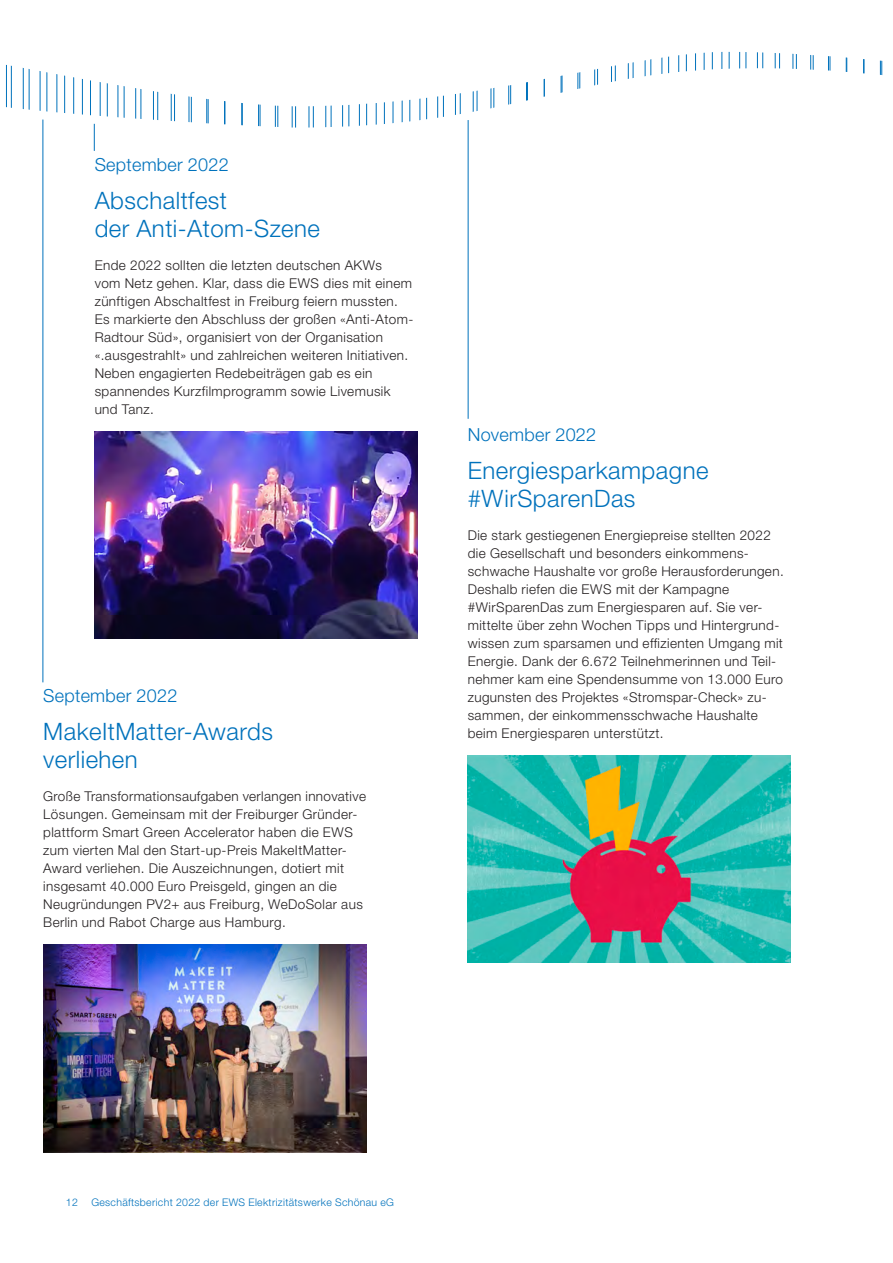
<style>
.page{position:relative;width:893px;height:1263px;background:#fff}
.page>*{position:absolute;margin:0;border:0;box-sizing:border-box;transform-origin:0 0}
.t1{font:300 24px/28.5px "Helvetica Neue LT Std";letter-spacing:.02em;color:#0072bc}
.t2{font:300 18px "Helvetica Neue LT Std";letter-spacing:.015em;color:#0072bc}
.t3{font:300 13.5px/18px "Helvetica Neue LT Std";letter-spacing:.03em;color:#231f20}
.t4{font:300 10.5px "Helvetica Neue LT Std";letter-spacing:.03em;color:#0072bc}
</style>
<div class="page">
<img style="left:43px;top:945px;width:323px;height:207px">
<img style="left:95px;top:432px;width:323px;height:207px">
<img style="left:468px;top:756px;width:323px;height:207px">
<hr style="left:468px;top:120px;width:1px;height:299px;background:#0072bc">
<svg style="left:94px;top:124px;width:1px;height:27px"></svg>
<hr style="left:43px;top:120px;width:1px;height:562px;background:#0072bc">
<hr style="left:11px;top:52px;width:1px;height:76px;background:#0072bc">
<hr style="left:29px;top:52px;width:1px;height:76px;background:#0072bc">
<hr style="left:47px;top:52px;width:1px;height:76px;background:#0072bc">
<hr style="left:64px;top:52px;width:1px;height:76px;background:#0072bc">
<hr style="left:82px;top:52px;width:1px;height:76px;background:#0072bc">
<hr style="left:100px;top:52px;width:1px;height:76px;background:#0072bc">
<hr style="left:118px;top:52px;width:1px;height:76px;background:#0072bc">
<hr style="left:135px;top:52px;width:1px;height:76px;background:#0072bc">
<hr style="left:153px;top:52px;width:1px;height:76px;background:#0072bc">
<hr style="left:189px;top:52px;width:1px;height:76px;background:#0072bc">
<hr style="left:206px;top:52px;width:1px;height:76px;background:#0072bc">
<hr style="left:224px;top:52px;width:1px;height:76px;background:#0072bc">
<hr style="left:242px;top:52px;width:1px;height:76px;background:#0072bc">
<hr style="left:260px;top:52px;width:1px;height:76px;background:#0072bc">
<hr style="left:277px;top:52px;width:1px;height:76px;background:#0072bc">
<hr style="left:295px;top:52px;width:1px;height:76px;background:#0072bc">
<hr style="left:313px;top:52px;width:1px;height:76px;background:#0072bc">
<hr style="left:331px;top:52px;width:1px;height:76px;background:#0072bc">
<hr style="left:348px;top:52px;width:1px;height:76px;background:#0072bc">
<hr style="left:366px;top:52px;width:1px;height:76px;background:#0072bc">
<hr style="left:384px;top:52px;width:1px;height:76px;background:#0072bc">
<hr style="left:402px;top:52px;width:1px;height:76px;background:#0072bc">
<hr style="left:420px;top:52px;width:1px;height:76px;background:#0072bc">
<hr style="left:437px;top:52px;width:1px;height:76px;background:#0072bc">
<hr style="left:455px;top:52px;width:1px;height:76px;background:#0072bc">
<hr style="left:473px;top:52px;width:1px;height:76px;background:#0072bc">
<hr style="left:491px;top:52px;width:1px;height:76px;background:#0072bc">
<hr style="left:508px;top:52px;width:1px;height:76px;background:#0072bc">
<hr style="left:526px;top:52px;width:1px;height:76px;background:#0072bc">
<hr style="left:562px;top:52px;width:1px;height:76px;background:#0072bc">
<hr style="left:579px;top:52px;width:1px;height:76px;background:#0072bc">
<hr style="left:597px;top:52px;width:1px;height:76px;background:#0072bc">
<hr style="left:615px;top:52px;width:1px;height:76px;background:#0072bc">
<hr style="left:633px;top:52px;width:1px;height:76px;background:#0072bc">
<hr style="left:650px;top:52px;width:1px;height:76px;background:#0072bc">
<hr style="left:668px;top:52px;width:1px;height:76px;background:#0072bc">
<hr style="left:686px;top:52px;width:1px;height:76px;background:#0072bc">
<hr style="left:704px;top:52px;width:1px;height:76px;background:#0072bc">
<hr style="left:721px;top:52px;width:1px;height:76px;background:#0072bc">
<hr style="left:757px;top:52px;width:1px;height:76px;background:#0072bc">
<hr style="left:775px;top:52px;width:1px;height:76px;background:#0072bc">
<hr style="left:793px;top:52px;width:1px;height:76px;background:#0072bc">
<hr style="left:810px;top:52px;width:1px;height:76px;background:#0072bc">
<hr style="left:828px;top:52px;width:1px;height:76px;background:#0072bc">
<hr style="left:864px;top:52px;width:1px;height:76px;background:#0072bc">
<hr style="left:881px;top:52px;width:1px;height:76px;background:#0072bc">
<hr style="left:171px;top:52px;width:1px;height:76px;background:#0072bc">
<hr style="left:739px;top:52px;width:1px;height:76px;background:#0072bc">
<hr style="left:6px;top:52px;width:1px;height:76px;background:#0072bc">
<hr style="left:23px;top:52px;width:1px;height:76px;background:#0072bc">
<hr style="left:40px;top:52px;width:1px;height:76px;background:#0072bc">
<hr style="left:57px;top:52px;width:1px;height:76px;background:#0072bc">
<hr style="left:73px;top:52px;width:1px;height:76px;background:#0072bc">
<hr style="left:90px;top:52px;width:1px;height:76px;background:#0072bc">
<hr style="left:107px;top:52px;width:1px;height:76px;background:#0072bc">
<hr style="left:124px;top:52px;width:1px;height:76px;background:#0072bc">
<hr style="left:141px;top:52px;width:1px;height:76px;background:#0072bc">
<hr style="left:174px;top:52px;width:1px;height:76px;background:#0072bc">
<hr style="left:191px;top:52px;width:1px;height:76px;background:#0072bc">
<hr style="left:208px;top:52px;width:1px;height:76px;background:#0072bc">
<hr style="left:225px;top:52px;width:1px;height:76px;background:#0072bc">
<hr style="left:241px;top:52px;width:1px;height:76px;background:#0072bc">
<hr style="left:258px;top:52px;width:1px;height:76px;background:#0072bc">
<hr style="left:275px;top:52px;width:1px;height:76px;background:#0072bc">
<hr style="left:292px;top:52px;width:1px;height:76px;background:#0072bc">
<hr style="left:309px;top:52px;width:1px;height:76px;background:#0072bc">
<hr style="left:325px;top:52px;width:1px;height:76px;background:#0072bc">
<hr style="left:342px;top:52px;width:1px;height:76px;background:#0072bc">
<hr style="left:359px;top:52px;width:1px;height:76px;background:#0072bc">
<hr style="left:376px;top:52px;width:1px;height:76px;background:#0072bc">
<hr style="left:393px;top:52px;width:1px;height:76px;background:#0072bc">
<hr style="left:409px;top:52px;width:1px;height:76px;background:#0072bc">
<hr style="left:426px;top:52px;width:1px;height:76px;background:#0072bc">
<hr style="left:443px;top:52px;width:1px;height:76px;background:#0072bc">
<hr style="left:460px;top:52px;width:1px;height:76px;background:#0072bc">
<hr style="left:477px;top:52px;width:1px;height:76px;background:#0072bc">
<hr style="left:493px;top:52px;width:1px;height:76px;background:#0072bc">
<hr style="left:510px;top:52px;width:1px;height:76px;background:#0072bc">
<hr style="left:527px;top:52px;width:1px;height:76px;background:#0072bc">
<hr style="left:544px;top:52px;width:1px;height:76px;background:#0072bc">
<hr style="left:561px;top:52px;width:1px;height:76px;background:#0072bc">
<hr style="left:577px;top:52px;width:1px;height:76px;background:#0072bc">
<hr style="left:594px;top:52px;width:1px;height:76px;background:#0072bc">
<hr style="left:611px;top:52px;width:1px;height:76px;background:#0072bc">
<hr style="left:628px;top:52px;width:1px;height:76px;background:#0072bc">
<hr style="left:645px;top:52px;width:1px;height:76px;background:#0072bc">
<hr style="left:661px;top:52px;width:1px;height:76px;background:#0072bc">
<hr style="left:678px;top:52px;width:1px;height:76px;background:#0072bc">
<hr style="left:695px;top:52px;width:1px;height:76px;background:#0072bc">
<hr style="left:712px;top:52px;width:1px;height:76px;background:#0072bc">
<hr style="left:729px;top:52px;width:1px;height:76px;background:#0072bc">
<hr style="left:746px;top:52px;width:1px;height:76px;background:#0072bc">
<hr style="left:762px;top:52px;width:1px;height:76px;background:#0072bc">
<hr style="left:779px;top:52px;width:1px;height:76px;background:#0072bc">
<hr style="left:796px;top:52px;width:1px;height:76px;background:#0072bc">
<hr style="left:813px;top:52px;width:1px;height:76px;background:#0072bc">
<hr style="left:830px;top:52px;width:1px;height:76px;background:#0072bc">
<hr style="left:846px;top:52px;width:1px;height:76px;background:#0072bc">
<hr style="left:863px;top:52px;width:1px;height:76px;background:#0072bc">
<hr style="left:880px;top:52px;width:1px;height:76px;background:#0072bc">
<hr style="left:157px;top:61px;width:1px;height:67px;background:#0072bc">
<h2 class="t2" style="left:95px;top:154px;width:136px">September 2022</h2>
<h1 class="t1" style="left:95px;top:185px;width:227px">Abschaltfest<br>der Anti-Atom-Szene</h1>
<p class="t3" style="left:95px;top:256px;width:320px">Ende 2022 sollten die letzten deutschen AKWs<br>vom Netz gehen. Klar, dass die EWS dies mit einem zünftigen Abschaltfest in Freiburg feiern mussten.<br>Es markierte den Abschluss der großen «Anti-Atom-Radtour Süd», organisiert von der Organisation «.ausgestrahlt» und zahlreichen weiteren Initiativen.<br>Neben engagierten Redebeiträgen gab es ein spannendes Kurzfilmprogramm sowie Livemusik und Tanz.</p>
<h2 class="t2" style="left:43px;top:685px;width:136px">September 2022</h2>
<h1 class="t1" style="left:43px;top:716px;width:231px">MakeItMatter-Awards verliehen</h1>
<p class="t3" style="left:43px;top:787px;width:324px">Große Transformationsaufgaben verlangen innovative Lösungen. Gemeinsam mit der Freiburger Gründer&shy;plattform Smart Green Accelerator haben die EWS zum vierten Mal den Start-up-Preis MakeItMatter-Award verliehen. Die Auszeichnungen, dotiert mit insgesamt 40.000 Euro Preisgeld, gingen an die Neugründungen PV2+ aus Freiburg, WeDoSolar aus Berlin und Rabot Charge aus Hamburg.</p>
<h2 class="t2" style="left:468px;top:424px;width:130px">November 2022</h2>
<h1 class="t1" style="left:468px;top:455px;width:242px">Energiesparkampagne #WirSparenDas</h1>
<p class="t3" style="left:468px;top:526px;width:317px">Die stark gestiegenen Energiepreise stellten 2022 die Gesellschaft und besonders einkommens&shy;schwache Haushalte vor große Herausforderungen.<br>Deshalb riefen die EWS mit der Kampagne #WirSparenDas zum Energiesparen auf. Sie ver&shy;mittelte über zehn Wochen Tipps und Hintergrund&shy;wissen zum sparsamen und effizienten Umgang mit Energie. Dank der 6.672 Teilnehmerinnen und Teil&shy;nehmer kam eine Spendensumme von 13.000 Euro zugunsten des Projektes «Stromspar-Check» zu&shy;sammen, der einkommensschwache Haushalte beim Energiesparen unterstützt.</p>
<p class="t4" style="left:66px;top:1196px;width:13px">12</p>
<p class="t4" style="left:91px;top:1196px;width:304px">Geschäftsbericht 2022 der EWS Elektrizitätswerke Schönau eG</p>
</div>
